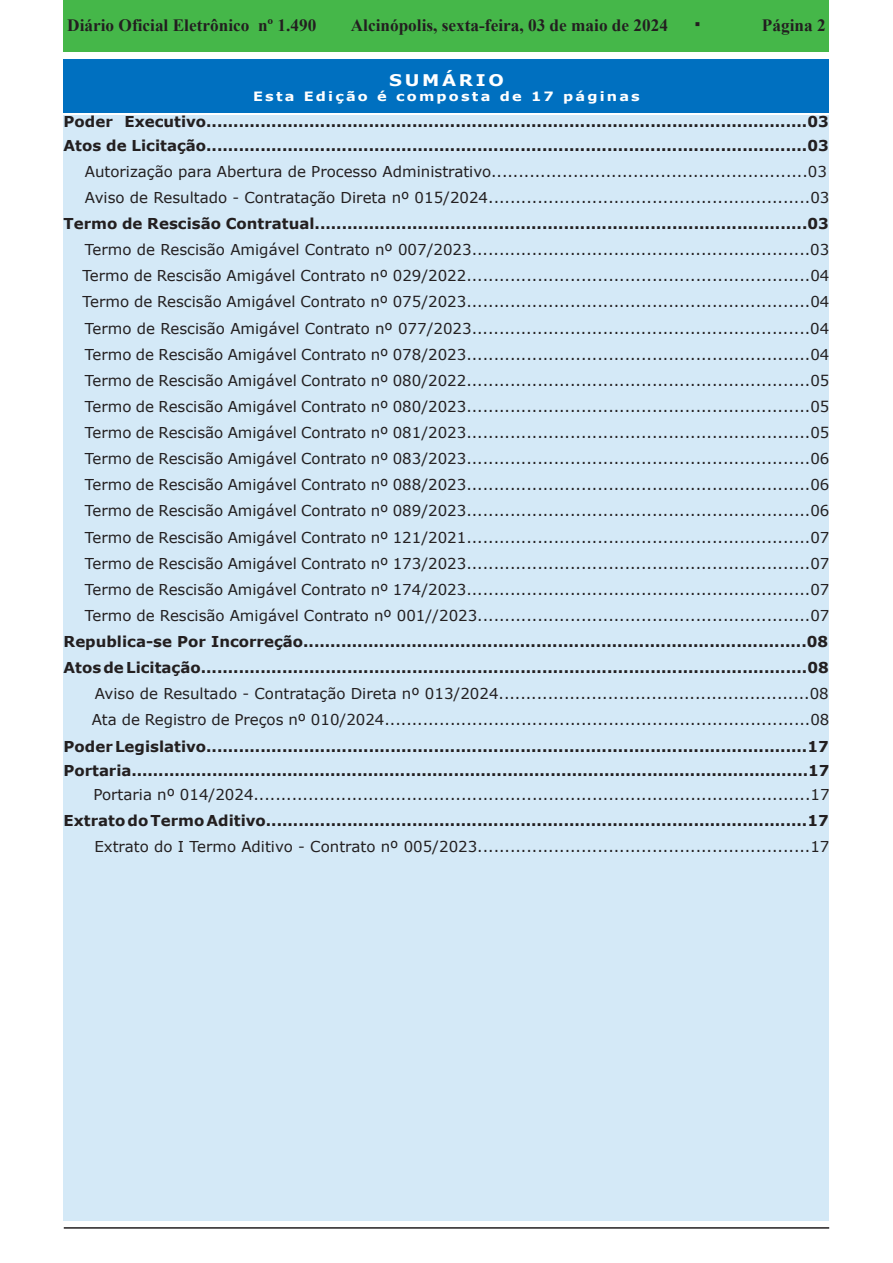
<style>
.page{position:relative;width:893px;height:1263px;background:#fff}
.page>*{position:absolute;margin:0;border:0;box-sizing:border-box;transform-origin:0 0}
.t1{font:700 17.25px "Times New Roman";color:#231f20}
.t2{font:700 16.05px "Verdana";letter-spacing:.15em;color:#fff;scale:1.13 1}
.t3{font:15px "Verdana";color:#231f20}
.t4{font:700 15px "Verdana";color:#231f20}
.t5{font:700 12.9px "Verdana";letter-spacing:.15em;color:#fff;scale:1.13 1}
.s1{font-family:"Verdana";font-size:21px}
</style>
<div class="page">
<div style="left:64px;top:0;width:765px;height:51px;background:#45b749"></div>
<hr style="left:64px;top:1227px;width:765px;height:2px;background:#231f20">
<div style="left:64px;top:60px;width:765px;height:53px;background:#0070c0"></div>
<div style="left:64px;top:115px;width:765px;height:1105px;background:#d4e9f7"></div>
<p class="t1" style="left:67px;top:13px;width:251px">Diário Oficial Eletrônico nº 1.490</p>
<p class="t1" style="left:351px;top:13px;width:352px">Alcinópolis, sexta-feira, 03 de maio de 2024 <span class="s1">·</span></p>
<p class="t1" style="left:762px;top:13px;width:65px">Página 2</p>
<p class="t2" style="left:389px;top:69px;width:103px">SUMÁRIO</p>
<p class="t5" style="left:253px;top:87px;width:344px">Esta Edição é composta de 17 páginas</p>
<p class="t4" style="left:64px;top:111px;width:767px">Poder Executivo...............................................................................................................03</p>
<p class="t4" style="left:64px;top:135px;width:767px">Atos de Licitação...............................................................................................................03</p>
<p class="t3" style="left:85px;top:161px;width:743px">Autorização para Abertura de Processo Administrativo..........................................................03</p>
<p class="t3" style="left:85px;top:187px;width:746px">Aviso de Resultado - Contratação Direta nº 015/2024...........................................................03</p>
<p class="t4" style="left:64px;top:213px;width:767px">Termo de Rescisão Contratual...........................................................................................03</p>
<p class="t3" style="left:85px;top:239px;width:746px">Termo de Rescisão Amigável Contrato nº 007/2023..............................................................03</p>
<p class="t3" style="left:82px;top:265px;width:749px">Termo de Rescisão Amigável Contrato nº 029/2022...............................................................04</p>
<p class="t3" style="left:83px;top:292px;width:748px">Termo de Rescisão Amigável Contrato nº 075/2023...............................................................04</p>
<p class="t3" style="left:85px;top:318px;width:746px">Termo de Rescisão Amigável Contrato nº 077/2023..............................................................04</p>
<p class="t3" style="left:85px;top:344px;width:746px">Termo de Rescisão Amigável Contrato nº 078/2023...............................................................04</p>
<p class="t3" style="left:85px;top:370px;width:746px">Termo de Rescisão Amigável Contrato nº 080/2022...............................................................05</p>
<p class="t3" style="left:85px;top:396px;width:746px">Termo de Rescisão Amigável Contrato nº 080/2023...............................................................05</p>
<p class="t3" style="left:85px;top:422px;width:746px">Termo de Rescisão Amigável Contrato nº 081/2023...............................................................05</p>
<p class="t3" style="left:85px;top:448px;width:746px">Termo de Rescisão Amigável Contrato nº 083/2023...............................................................06</p>
<p class="t3" style="left:85px;top:475px;width:746px">Termo de Rescisão Amigável Contrato nº 088/2023...............................................................06</p>
<p class="t3" style="left:85px;top:501px;width:746px">Termo de Rescisão Amigável Contrato nº 089/2023...............................................................06</p>
<p class="t3" style="left:85px;top:527px;width:746px">Termo de Rescisão Amigável Contrato nº 121/2021...............................................................07</p>
<p class="t3" style="left:85px;top:553px;width:746px">Termo de Rescisão Amigável Contrato nº 173/2023...............................................................07</p>
<p class="t3" style="left:85px;top:579px;width:746px">Termo de Rescisão Amigável Contrato nº 174/2023...............................................................07</p>
<p class="t3" style="left:85px;top:605px;width:746px">Termo de Rescisão Amigável Contrato nº 001//2023.............................................................07</p>
<p class="t4" style="left:64px;top:631px;width:766px">Republica-se Por Incorreção.............................................................................................08</p>
<p class="t4" style="left:64px;top:657px;width:767px">Atos de Licitação................................................................................................................08</p>
<p class="t3" style="left:95px;top:684px;width:736px">Aviso de Resultado - Contratação Direta nº 013/2024.........................................................08</p>
<p class="t3" style="left:92px;top:710px;width:739px">Ata de Registro de Preços nº 010/2024..............................................................................08</p>
<p class="t4" style="left:64px;top:735px;width:767px">Poder Legislativo...............................................................................................................17</p>
<p class="t4" style="left:64px;top:759px;width:767px">Portaria..............................................................................................................................17</p>
<p class="t3" style="left:93px;top:784px;width:738px">Portaria nº 014/2024......................................................................................................17</p>
<p class="t4" style="left:64px;top:810px;width:767px">Extrato do Termo Aditivo....................................................................................................17</p>
<p class="t3" style="left:94px;top:836px;width:737px">Extrato do I Termo Aditivo - Contrato nº 005/2023.............................................................17</p>
</div>
